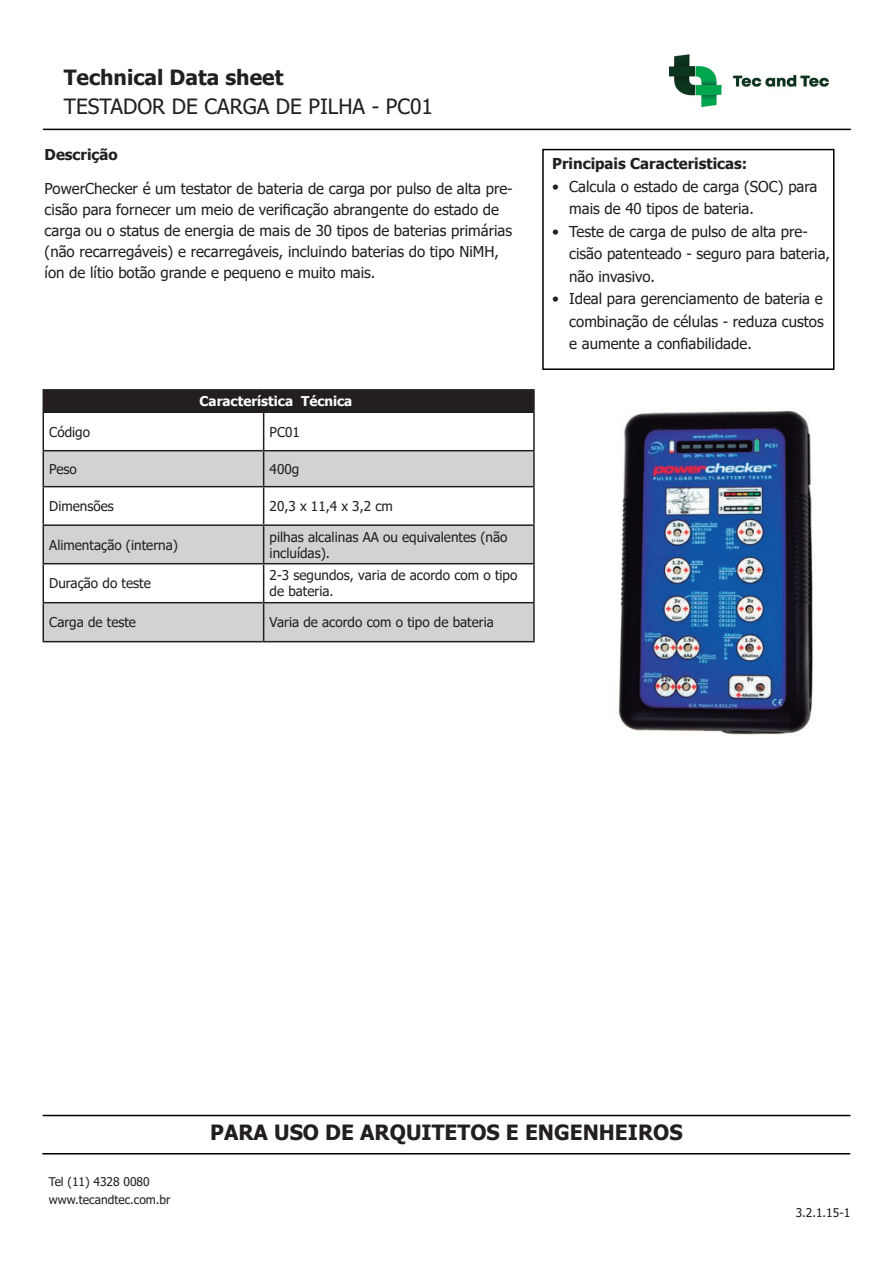
<style>
.page{position:relative;width:893px;height:1263px;background:#fff}
.page>*{position:absolute;margin:0;border:0;box-sizing:border-box;transform-origin:0 0}
.t1{font:700 21px "Tahoma";color:#231f20}
.t2{font:21px "Tahoma";color:#231f20}
.t3{font:15px/22.5px "Tahoma";color:#231f20}
.t4{font:700 15px "Tahoma";color:#231f20}
.t5{font:13.5px/16.2px "Tahoma";color:#231f20}
.t6{font:700 13.5px "Tahoma";color:#fff}
.t7{font:12px/18px "Tahoma";color:#231f20}
.s1{color:#231f20}
</style>
<div class="page">
<div style="left:43px;top:390px;width:491px;height:22px;background:#231f20"></div>
<svg style="left:44px;top:451px;width:489px;height:190px;fill:#d1d2d4"></svg>
<hr style="left:43px;top:411px;width:221px;height:2px;background:#231f20">
<hr style="left:43px;top:413px;width:1px;height:37px;background:#231f20">
<hr style="left:264px;top:411px;width:271px;height:2px;background:#231f20">
<hr style="left:263px;top:413px;width:1px;height:37px;background:#231f20">
<hr style="left:533px;top:413px;width:2px;height:37px;background:#231f20">
<hr style="left:43px;top:450px;width:221px;height:1px;background:#231f20">
<hr style="left:43px;top:451px;width:1px;height:35px;background:#231f20">
<hr style="left:264px;top:450px;width:271px;height:1px;background:#231f20">
<hr style="left:263px;top:451px;width:1px;height:35px;background:#231f20">
<hr style="left:533px;top:451px;width:2px;height:35px;background:#231f20">
<hr style="left:43px;top:486px;width:221px;height:1px;background:#231f20">
<hr style="left:43px;top:487px;width:1px;height:37px;background:#231f20">
<hr style="left:264px;top:486px;width:271px;height:1px;background:#231f20">
<hr style="left:263px;top:487px;width:1px;height:37px;background:#231f20">
<hr style="left:533px;top:487px;width:2px;height:37px;background:#231f20">
<hr style="left:43px;top:524px;width:221px;height:2px;background:#231f20">
<hr style="left:43px;top:526px;width:1px;height:37px;background:#231f20">
<hr style="left:264px;top:524px;width:271px;height:2px;background:#231f20">
<hr style="left:263px;top:526px;width:1px;height:37px;background:#231f20">
<hr style="left:533px;top:526px;width:2px;height:37px;background:#231f20">
<hr style="left:43px;top:563px;width:221px;height:1px;background:#231f20">
<hr style="left:43px;top:564px;width:1px;height:38px;background:#231f20">
<hr style="left:264px;top:563px;width:271px;height:1px;background:#231f20">
<hr style="left:263px;top:564px;width:1px;height:38px;background:#231f20">
<hr style="left:533px;top:564px;width:2px;height:38px;background:#231f20">
<hr style="left:43px;top:602px;width:221px;height:1px;background:#231f20">
<hr style="left:43px;top:603px;width:1px;height:38px;background:#231f20">
<hr style="left:264px;top:602px;width:271px;height:1px;background:#231f20">
<hr style="left:263px;top:603px;width:1px;height:38px;background:#231f20">
<hr style="left:533px;top:603px;width:2px;height:38px;background:#231f20">
<hr style="left:43px;top:641px;width:221px;height:1px;background:#231f20">
<hr style="left:264px;top:641px;width:271px;height:1px;background:#231f20">
<hr style="left:43px;top:389px;width:221px;height:2px;background:#231f20">
<hr style="left:264px;top:389px;width:271px;height:2px;background:#231f20">
<hr style="left:533px;top:391px;width:2px;height:20px;background:#231f20">
<img style="left:670px;top:55px;width:158px;height:51px">
<div style="left:542px;top:149px;width:292px;height:221px;border:2px solid #000"></div>
<img style="left:618px;top:410px;width:195px;height:325px">
<hr style="left:43px;top:1115px;width:807px;height:1px;background:#000">
<hr style="left:43px;top:129px;width:808px;height:1px;background:#000">
<hr style="left:42px;top:1153px;width:808px;height:1px;background:#000">
<h1 class="t1" style="left:64px;top:63px;width:221px">Technical Data sheet</h1>
<h1 class="t2" style="left:64px;top:92px;width:371px">TESTADOR DE CARGA DE PILHA - PC01</h1>
<p class="t4" style="left:45px;top:144px;width:75px">Descrição</p>
<p class="t3" style="left:45px;top:179px;width:470px;line-height:21px">PowerChecker é um testator de bateria de carga por pulso de alta pre&shy;cisão para fornecer um meio de verificação abrangente do estado de carga ou o status de energia de mais de 30 tipos de baterias primárias (não recarregáveis) e recarregáveis, incluindo baterias do tipo NiMH, íon de lítio botão grande e pequeno e muito mais.</p>
<p class="t6" style="left:200px;top:392px;width:180px">Característica Técnica<span class="s1">......</span></p>
<p class="t5" style="left:49px;top:424px;width:42px">Código</p>
<p class="t5" style="left:270px;top:424px;width:32px">PC01</p>
<p class="t5" style="left:49px;top:462px;width:29px">Peso</p>
<p class="t5" style="left:270px;top:462px;width:31px">400g</p>
<p class="t5" style="left:49px;top:499px;width:66px">Dimensões</p>
<p class="t5" style="left:270px;top:499px;width:125px">20,3 x 11,4 x 3,2 cm</p>
<p class="t5" style="left:49px;top:537px;width:130px">Alimentação (interna)</p>
<p class="t5" style="left:270px;top:529px;width:239px">pilhas alcalinas AA ou equivalentes (não incluídas).</p>
<p class="t5" style="left:49px;top:576px;width:103px">Duração do teste</p>
<p class="t5" style="left:270px;top:568px;width:249px">2-3 segundos, varia de acordo com o tipo de bateria.</p>
<p class="t5" style="left:49px;top:615px;width:88px">Carga de teste</p>
<p class="t5" style="left:270px;top:615px;width:226px">Varia de acordo com o tipo de bateria</p>
<p class="t4" style="left:552px;top:153px;width:197px">Principais Caracteristicas:</p>
<p class="t3" style="left:569px;top:176px;width:250px;text-indent:-17px">• Calcula o estado de carga (SOC) para mais de 40 tipos de bateria.</p>
<p class="t3" style="left:569px;top:221px;width:262px;text-indent:-17px">• Teste de carga de pulso de alta pre&shy;cisão patenteado - seguro para bateria, não invasivo.</p>
<p class="t3" style="left:569px;top:288px;width:256px;text-align:justify;text-indent:-17px">• Ideal para gerenciamento de bateria e combinação de células - reduza custos e aumente a confiabilidade.</p>
<p class="t7" style="left:49px;top:1174px;width:123px">Tel (11) 4328 0080 www.tecandtec.com.br</p>
<h1 class="t1" style="left:210px;top:1117px;width:474px">PARA USO DE ARQUITETOS E ENGENHEIROS</h1>
<p class="t7" style="left:796px;top:1205px;width:56px">3.2.1.15-1</p>
</div>
